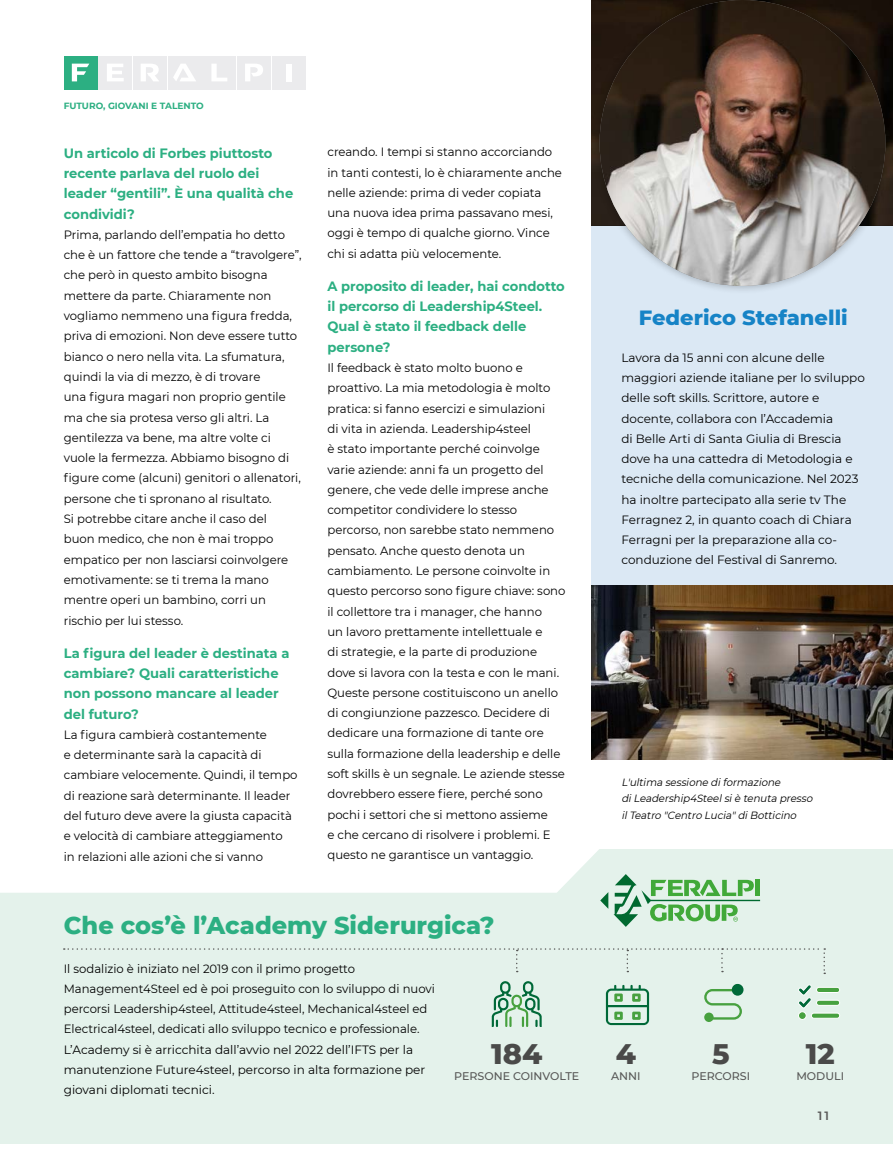
<style>
.page{position:relative;width:893px;height:1170px;background:#fff}
.page>*{position:absolute;margin:0;border:0;box-sizing:border-box;transform-origin:0 0}
.t1{font:800 28.95px "Montserrat";color:#4a4a49}
.t2{font:800 24.75px "Montserrat";color:#2caf82}
.t3{font:800 21px "Montserrat";color:#1683c6}
.t4{font:700 13.5px/20.2px "Montserrat";color:#2caf82}
.t5{font:12px/20.2px "Montserrat";color:#000}
.t6{font:600 12px "Montserrat";color:#575756}
.t7{font:500 11.1px "Montserrat";color:#575756}
.t8{font:italic 10.5px/16.5px "Montserrat";color:#000}
.t9{font:700 9px "Montserrat";color:#2caf82}
</style>
<div class="page">
<div style="left:591px;top:225px;width:302px;height:389px;background:#dbe8f4"></div>
<div style="left:590px;top:0;width:303px;height:295px;background:#000;opacity:.3"></div>
<img style="left:600px;top:0;width:285px;height:286px;border-radius:143px">
<div style="left:64px;top:56px;width:33px;height:33px;background:#2caf82"></div>
<svg style="left:72px;top:64px;width:17px;height:17px"></svg>
<div style="left:98px;top:56px;width:34px;height:33px;background:#ebebed"></div>
<svg style="left:107px;top:64px;width:17px;height:17px"></svg>
<div style="left:133px;top:56px;width:34px;height:33px;background:#ebebed"></div>
<svg style="left:141px;top:64px;width:18px;height:17px"></svg>
<div style="left:168px;top:56px;width:33px;height:33px;background:#ebebed"></div>
<svg style="left:173px;top:64px;width:23px;height:17px"></svg>
<div style="left:203px;top:56px;width:33px;height:33px;background:#ebebed"></div>
<svg style="left:211px;top:64px;width:16px;height:17px"></svg>
<div style="left:237px;top:56px;width:34px;height:33px;background:#ebebed"></div>
<svg style="left:245px;top:64px;width:18px;height:17px"></svg>
<div style="left:272px;top:56px;width:34px;height:33px;background:#ebebed"></div>
<div style="left:286px;top:64px;width:5px;height:17px;background:#fff"></div>
<img style="left:591px;top:585px;width:302px;height:174px">
<div style="left:0;top:849px;width:893px;height:295px;background:#e4f2eb"></div>
<svg style="left:600px;top:892px;width:8px;height:16px"></svg>
<svg style="left:614px;top:879px;width:146px;height:47px"></svg>
<svg style="left:492px;top:981px;width:50px;height:45px"></svg>
<svg style="left:606px;top:984px;width:43px;height:40px"></svg>
<svg style="left:704px;top:986px;width:38px;height:35px"></svg>
<div style="left:732px;top:983px;width:11px;height:12px;background:#006938;border-radius:50%"></div>
<div style="left:816px;top:987px;width:24px;height:5px;background:#47a13f;border-radius:3px"></div>
<div style="left:816px;top:986px;width:24px;height:6px;border:1px solid #fff;border-radius:3px"></div>
<div style="left:816px;top:1000px;width:24px;height:5px;background:#47a13f;border-radius:3px"></div>
<div style="left:816px;top:999px;width:24px;height:6px;border:1px solid #fff;border-radius:3px"></div>
<div style="left:811px;top:1012px;width:29px;height:6px;background:#47a13f;border-radius:3px"></div>
<div style="left:811px;top:1012px;width:29px;height:6px;border:1px solid #fff;border-radius:3px"></div>
<div style="left:798px;top:1011px;width:8px;height:8px;background:#47a13f;border-radius:50%"></div>
<div style="left:798px;top:1011px;width:8px;height:8px;border:1px solid #fff;border-radius:50%"></div>
<svg style="left:798px;top:985px;width:13px;height:23px"></svg>
<svg style="left:64px;top:948px;width:761px;height:25px"></svg>
<svg style="left:0;top:849px;width:641px;height:43px;background:#fafcfb"></svg>
<p class="t9" style="left:64px;top:100px;width:142px">FUTURO, GIOVANI E TALENTO</p>
<p class="t4" style="left:64px;top:142px;width:231px">Un articolo di Forbes piuttosto recente parlava del ruolo dei leader “gentili”. È una qualità che condividi?</p>
<p class="t5" style="left:64px;top:224px;width:239px">Prima, parlando dell’empatia ho detto che è un fattore che tende a “travolgere”, che però in questo ambito bisogna mettere da parte. Chiaramente non vogliamo nemmeno una figura fredda, priva di emozioni. Non deve essere tutto bianco o nero nella vita. La sfumatura, quindi la via di mezzo, è di trovare<br>una figura magari non proprio gentile ma che sia protesa verso gli altri. La gentilezza va bene, ma altre volte ci vuole la fermezza. Abbiamo bisogno di figure come (alcuni) genitori o allenatori, persone che ti spronano al risultato.<br>Si potrebbe citare anche il caso del<br>buon medico, che non è mai troppo empatico per non lasciarsi coinvolgere emotivamente: se ti trema la mano mentre operi un bambino, corri un rischio per lui stesso.</p>
<p class="t4" style="left:64px;top:642px;width:227px">La figura del leader è destinata a cambiare? Quali caratteristiche non possono mancare al leader del futuro?</p>
<p class="t5" style="left:64px;top:724px;width:235px">La figura cambierà costantemente<br>e determinante sarà la capacità di cambiare velocemente. Quindi, il tempo di reazione sarà determinante. Il leader del futuro deve avere la giusta capacità e velocità di cambiare atteggiamento<br>in relazioni alle azioni che si vanno</p>
<p class="t5" style="left:327px;top:141px;width:236px">creando. I tempi si stanno accorciando in tanti contesti, lo è chiaramente anche nelle aziende: prima di veder copiata una nuova idea prima passavano mesi, oggi è tempo di qualche giorno. Vince chi si adatta più velocemente.</p>
<p class="t4" style="left:327px;top:275px;width:239px">A proposito di leader, hai condotto il percorso di Leadership4Steel.<br>Qual è stato il feedback delle persone?</p>
<p class="t5" style="left:327px;top:357px;width:240px">Il feedback è stato molto buono e proattivo. La mia metodologia è molto pratica: si fanno esercizi e simulazioni<br>di vita in azienda. Leadership4steel<br>è stato importante perché coinvolge varie aziende: anni fa un progetto del genere, che vede delle imprese anche competitor condividere lo stesso percorso, non sarebbe stato nemmeno pensato. Anche questo denota un cambiamento. Le persone coinvolte in questo percorso sono figure chiave: sono il collettore tra i manager, che hanno<br>un lavoro prettamente intellettuale e<br>di strategie, e la parte di produzione dove si lavora con la testa e con le mani.<br>Queste persone costituiscono un anello di congiunzione pazzesco. Decidere di dedicare una formazione di tante ore sulla formazione della leadership e delle soft skills è un segnale. Le aziende stesse dovrebbero essere fiere, perché sono pochi i settori che si mettono assieme<br>e che cercano di risolvere i problemi. E questo ne garantisce un vantaggio.</p>
<h2 class="t2" style="left:64px;top:906px;width:432px">Che cos’è l’Academy Siderurgica?</h2>
<h3 class="t3" style="left:639px;top:302px;width:210px">Federico Stefanelli</h3>
<p class="t5" style="left:621px;top:347px;width:245px">Lavora da 15 anni con alcune delle maggiori aziende italiane per lo sviluppo delle soft skills. Scrittore, autore e docente, collabora con l’Accademia<br>di Belle Arti di Santa Giulia di Brescia dove ha una cattedra di Metodologia e tecniche della comunicazione. Nel 2023 ha inoltre partecipato alla serie tv The Ferragnez 2, in quanto coach di Chiara Ferragni per la preparazione alla co&shy;conduzione del Festival di Sanremo.</p>
<p class="t8" style="left:621px;top:773px;width:195px">L'ultima sessione diformazione diLeadership4Steelsiè tenuta presso ilTeatro "Centro Lucia"diBotticino</p>
<p class="t5" style="left:64px;top:957px;width:373px">Il sodalizio è iniziato nel 2019 con il primo progetto Management4Steel ed è poi proseguito con lo sviluppo di nuovi percorsi Leadership4steel, Attitude4steel, Mechanical4steel ed Electrical4steel, dedicati allo sviluppo tecnico e professionale.<br>L’Academy si è arricchita dall’avvio nel 2022 dell’IFTS per la manutenzione Future4steel, percorso in alta formazione per giovani diplomati tecnici.</p>
<h1 class="t1" style="left:491px;top:1032px;width:53px">184</h1>
<h1 class="t1" style="left:616px;top:1032px;width:22px">4</h1>
<h1 class="t1" style="left:712px;top:1032px;width:19px">5</h1>
<h1 class="t1" style="left:806px;top:1032px;width:30px">12</h1>
<p class="t7" style="left:454px;top:1068px;width:127px">PERSONE COINVOLTE</p>
<p class="t7" style="left:611px;top:1068px;width:31px">ANNI</p>
<p class="t7" style="left:691px;top:1068px;width:60px">PERCORSI</p>
<p class="t7" style="left:796px;top:1068px;width:49px">MODULI</p>
<p class="t6" style="left:818px;top:1106px;width:13px">11</p>
</div>
